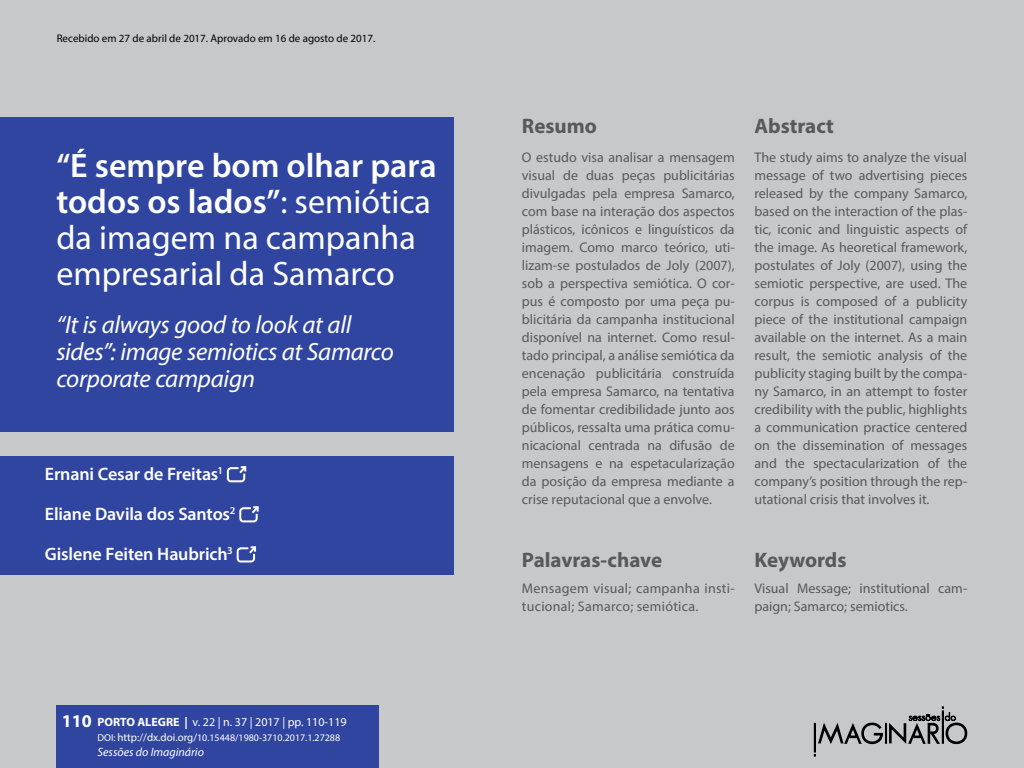
<style>
.page{position:relative;width:1024px;height:768px;background:#c7c8ca}
.page>*{position:absolute;margin:0;border:0;box-sizing:border-box;transform-origin:0 0}
.t1{font:34px/36px "Myriad Pro";color:#fff}
.t2{font:italic 25px/27px "Myriad Pro";letter-spacing:-.015em;color:#fff}
.t3{font:700 21px "Myriad Pro";color:#58595b}
.t4{font:600 18px "Myriad Pro";letter-spacing:-.01em;color:#fff}
.t5{font:700 18px "Myriad Pro";color:#fff}
.t6{font:14px/18px "Myriad Pro";color:#58595b;text-align:justify}
.t7{font:14px/18px "Myriad Pro";letter-spacing:.02em;color:#58595b}
.t8{font:12px "Myriad Pro";color:#fff}
.t9{font:italic 12px "Myriad Pro";color:#fff}
.t10{font:11px "Myriad Pro";color:#000}
.t11{font:10px "Myriad Pro";color:#fff}
.s1{font-weight:600}
.s2{font-weight:700}
.s3{font-size:11px}
</style>
<div class="page">
<svg style="left:814px;top:706px;width:154px;height:51px"></svg>
<div style="left:0;top:117px;width:454px;height:315px;background:#3045a0"></div>
<div style="left:0;top:456px;width:453px;height:119px;background:#3045a0"></div>
<svg style="left:226px;top:466px;width:21px;height:17px"></svg>
<div style="left:57px;top:706px;width:322px;height:62px;background:#3045a0"></div>
<svg style="left:239px;top:506px;width:20px;height:17px"></svg>
<svg style="left:236px;top:546px;width:20px;height:17px"></svg>
<p class="t10" style="left:57px;top:32px;width:320px">Recebido em 27 de abril de 2017. Aprovado em 16 de agosto de 2017.</p>
<h1 class="t1" style="left:56px;top:147px;width:382px"><span class="s1">“É sempre bom olhar para todos os lados”</span>: semiótica da imagem na campanha empresarial da Samarco</h1>
<h2 class="t2" style="left:56px;top:311px;width:339px">“It is always good to look at all sides”: image semiotics at Samarco corporate campaign</h2>
<p class="t4" style="left:45px;top:462px;width:180px">Ernani Cesar de Freitas<sup>1</sup></p>
<p class="t4" style="left:45px;top:502px;width:192px">Eliane Davila dos Santos<sup>2</sup></p>
<p class="t4" style="left:45px;top:542px;width:190px">Gislene Feiten Haubrich<sup>3</sup></p>
<p class="t5" style="left:62px;top:709px;width:31px">110</p>
<p class="t8" style="left:97px;top:715px;width:251px"><span class="s2">PORTO ALEGRE |</span> v. 22 | n. 37 | 2017 | pp. 110-119</p>
<p class="t11" style="left:97px;top:732px;width:244px">DOI: <span class="s3">http://dx.doi.org/</span>10.15448/1980-3710.2017.1.27288</p>
<p class="t9" style="left:97px;top:745px;width:108px">Sessões do Imaginário</p>
<h3 class="t3" style="left:522px;top:112px;width:77px">Resumo</h3>
<h3 class="t3" style="left:755px;top:112px;width:81px">Abstract</h3>
<p class="t6" style="left:522px;top:148px;width:214px">O estudo visa analisar a mensagem visual de duas peças publicitárias divulgadas pela empresa Samarco, com base na interação dos aspectos plásticos, icônicos e linguísticos da imagem. Como marco teórico, uti&shy;lizam-se postulados de Joly (2007), sob a perspectiva semiótica. O cor&shy;pus é composto por uma peça pu&shy;blicitária da campanha institucional disponível na internet. Como resul&shy;tado principal, a análise semiótica da encenação publicitária construída pela empresa Samarco, na tentativa de fomentar credibilidade junto aos públicos, ressalta uma prática comu&shy;nicacional centrada na difusão de mensagens e na espetacularização da posição da empresa mediante a crise reputacional que a envolve.</p>
<p class="t6" style="left:755px;top:148px;width:214px">The study aims to analyze the visual message of two advertising pieces released by the company Samarco, based on the interaction of the plas&shy;tic, iconic and linguistic aspects of the image. As heoretical framework, postulates of Joly (2007), using the semiotic perspective, are used. The corpus is composed of a publicity piece of the institutional campaign available on the internet. As a main result, the semiotic analysis of the publicity staging built by the compa&shy;ny Samarco, in an attempt to foster credibility with the public, highlights a communication practice centered on the dissemination of messages and the spectacularization of the company’s position through the rep&shy;utational crisis that involves it.</p>
<h3 class="t3" style="left:522px;top:546px;width:142px">Palavras-chave</h3>
<h3 class="t3" style="left:755px;top:546px;width:94px">Keywords</h3>
<p class="t7" style="left:522px;top:579px;width:214px">Mensagem visual; campanha insti&shy;tucional; Samarco; semiótica.</p>
<p class="t6" style="left:755px;top:579px;width:214px">Visual Message; institutional cam&shy;paign; Samarco; semiotics.</p>
</div>
